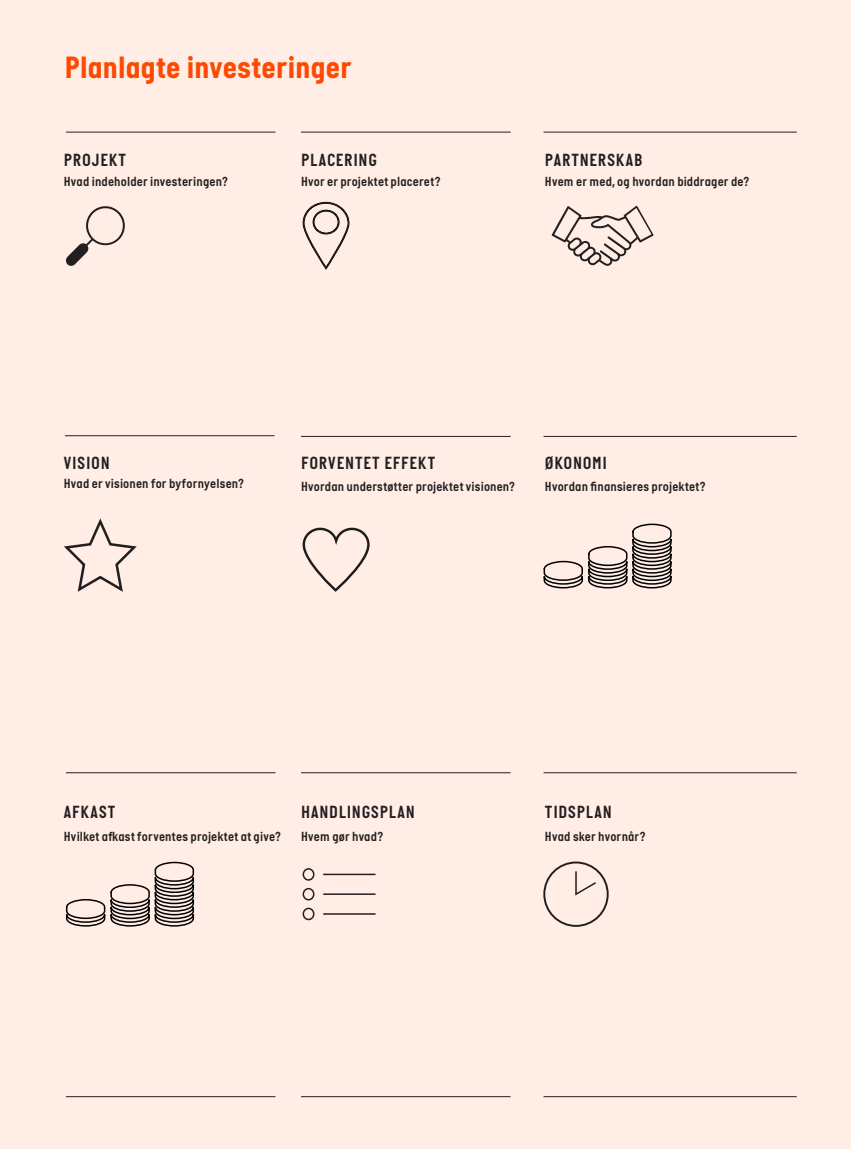
<style>
.page{position:relative;width:851px;height:1149px;background:#fff}
.page>*{position:absolute;margin:0;border:0;box-sizing:border-box;transform-origin:0 0}
.Italian_Plate_Ex_No2{font:700 31.5px "Italian Plate No Two";letter-spacing:.005em;color:#fd4a00}
.Italian_Plate_No2_10{font:18px "Italian Plate No Two D Bd";letter-spacing:.05em;color:#231f20}
.Italian_Plate_No2_10-2{font:13.5px "Italian Plate No Two D Bd";letter-spacing:.01em;color:#231f20}
.Tal_i_tabel{font:13.5px "Italian Plate No Two D Bd";letter-spacing:.01em;color:#231f20}
</style>
<div class="page">
<div style="left:0;top:0;width:850px;height:1148px;background:#ffede6"></div>
<hr style="left:66px;top:1096px;width:209px;height:1px;background:#231f20">
<hr style="left:66px;top:132px;width:209px;height:1px;background:#231f20">
<hr style="left:301px;top:1096px;width:209px;height:1px;background:#231f20">
<hr style="left:301px;top:132px;width:209px;height:1px;background:#231f20">
<hr style="left:65px;top:435px;width:209px;height:1px;background:#231f20">
<hr style="left:301px;top:436px;width:209px;height:1px;background:#231f20">
<hr style="left:543px;top:436px;width:253px;height:1px;background:#231f20">
<hr style="left:543px;top:1096px;width:253px;height:1px;background:#231f20">
<hr style="left:543px;top:132px;width:253px;height:1px;background:#231f20">
<hr style="left:301px;top:772px;width:209px;height:1px;background:#231f20">
<hr style="left:66px;top:772px;width:209px;height:1px;background:#231f20">
<hr style="left:543px;top:772px;width:253px;height:1px;background:#231f20">
<svg style="left:65px;top:861px;width:130px;height:66px"></svg>
<svg style="left:543px;top:523px;width:129px;height:66px"></svg>
<svg style="left:302px;top:201px;width:48px;height:69px"></svg>
<svg style="left:64px;top:518px;width:73px;height:74px"></svg>
<svg style="left:551px;top:206px;width:102px;height:60px"></svg>
<svg style="left:302px;top:868px;width:74px;height:52px"></svg>
<svg style="left:66px;top:206px;width:59px;height:60px"></svg>
<svg style="left:302px;top:527px;width:68px;height:65px"></svg>
<div style="left:543px;top:861px;width:65px;height:65px;border:2px solid #231f20;border-radius:50%"></div>
<svg style="left:575px;top:869px;width:22px;height:27px"></svg>
<p class="Italian_Plate_Ex_No2" style="left:65px;top:50px;width:288px">Planlagte investeringer</p>
<p class="Italian_Plate_No2_10" style="left:64px;top:151px;width:64px">PROJEKT</p>
<p class="Tal_i_tabel" style="left:64px;top:174px;width:165px">Hvad indeholder investeringen?</p>
<p class="Italian_Plate_No2_10" style="left:301px;top:151px;width:77px">PLACERING</p>
<p class="Tal_i_tabel" style="left:301px;top:174px;width:141px">Hvor er projektet placeret?</p>
<p class="Italian_Plate_No2_10" style="left:545px;top:151px;width:99px">PARTNERSKAB</p>
<p class="Tal_i_tabel" style="left:545px;top:174px;width:206px">Hvem er med, og hvordan biddrager de?</p>
<p class="Italian_Plate_No2_10" style="left:64px;top:452px;width:47px">VISION</p>
<p class="Tal_i_tabel" style="left:64px;top:476px;width:182px">Hvad er visionen for byfornyelsen?</p>
<p class="Italian_Plate_No2_10" style="left:301px;top:452px;width:136px">FORVENTET EFFEKT</p>
<p class="Italian_Plate_No2_10-2" style="left:301px;top:479px;width:215px">Hvordan understøtter projektet visionen?</p>
<p class="Italian_Plate_No2_10" style="left:545px;top:452px;width:63px">ØKONOMI</p>
<p class="Italian_Plate_No2_10-2" style="left:545px;top:479px;width:162px">Hvordan finansieres projektet?</p>
<p class="Italian_Plate_No2_10" style="left:64px;top:802px;width:53px">AFKAST</p>
<p class="Italian_Plate_No2_10-2" style="left:64px;top:828px;width:218px">Hvilket afkast forventes projektet at give?</p>
<p class="Italian_Plate_No2_10" style="left:301px;top:802px;width:115px">HANDLINGSPLAN</p>
<p class="Italian_Plate_No2_10-2" style="left:301px;top:828px;width:83px">Hvem gør hvad?</p>
<p class="Italian_Plate_No2_10" style="left:545px;top:802px;width:68px">TIDSPLAN</p>
<p class="Italian_Plate_No2_10-2" style="left:545px;top:828px;width:102px">Hvad sker hvornår?</p>
</div>
